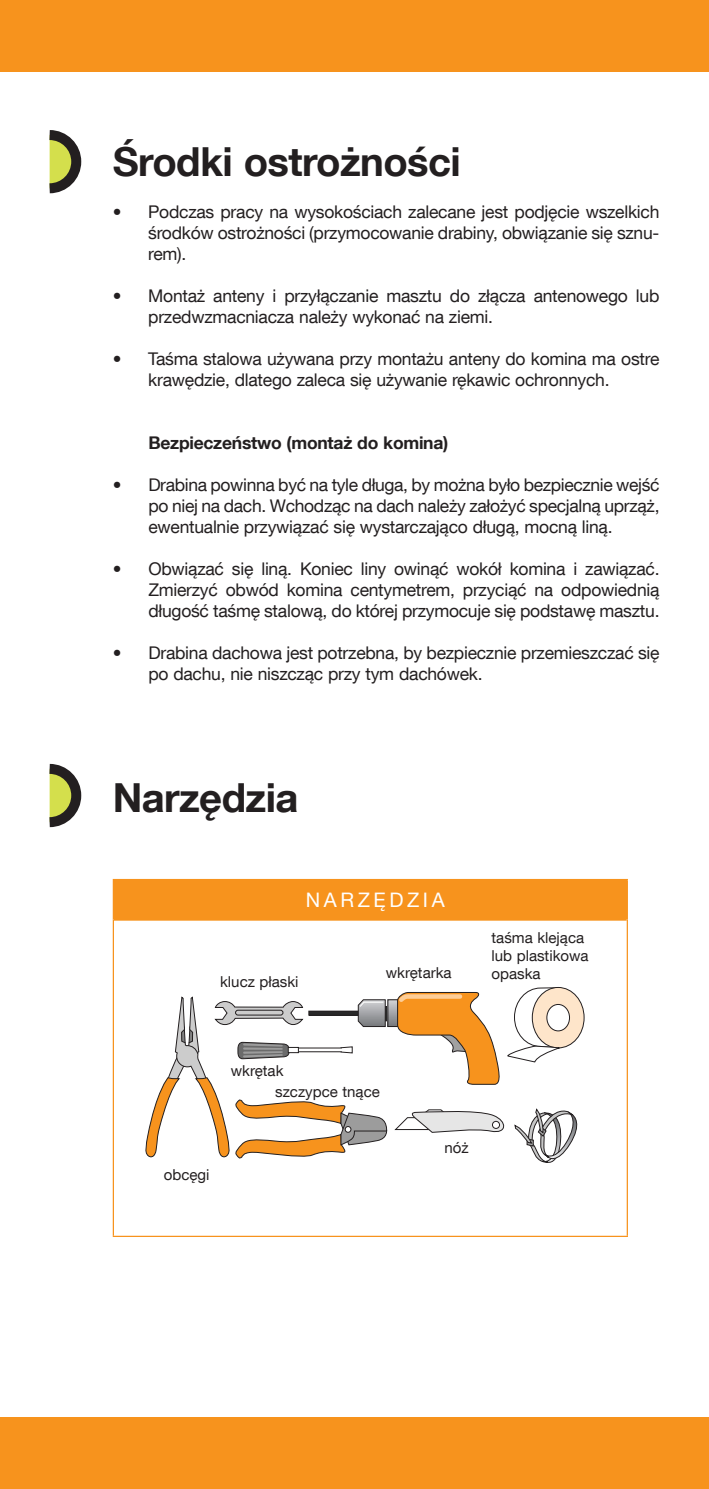
<style>
.page{position:relative;width:709px;height:1489px;background:#fff}
.page>*{position:absolute;margin:0;border:0;box-sizing:border-box;transform-origin:0 0}
.t1{font:700 40px "Helvetica Neue LT Com";letter-spacing:-.015em;color:#231f20}
.t2{font:20px "Helvetica Neue LT Com";letter-spacing:.18em;color:#fff}
.t3{font:17.5px/21px "Helvetica Neue LT Com";letter-spacing:-.015em;color:#231f20;text-align:justify}
.t4{font:700 17.5px "Helvetica Neue LT Com";letter-spacing:-.015em;color:#231f20}
.t5{font:15px/18px "Helvetica Neue LT Com";color:#231f20}
</style>
<div class="page">
<div style="left:0;top:0;width:709px;height:72px;background:#f7931d"></div>
<div style="left:0;top:1416px;width:709px;height:72px;background:#f7931d"></div>
<svg style="left:49px;top:763px;width:33px;height:65px"></svg>
<div style="left:113px;top:879px;width:514px;height:40px;background:#f7931d"></div>
<hr style="left:113px;top:878px;width:515px;height:2px;background:#f7931d">
<hr style="left:626px;top:880px;width:2px;height:39px;background:#f7931d">
<hr style="left:113px;top:919px;width:1px;height:316px;background:#f7931d">
<hr style="left:114px;top:918px;width:512px;height:2px;background:#f7931d">
<hr style="left:626px;top:919px;width:2px;height:316px;background:#f7931d">
<hr style="left:113px;top:1235px;width:515px;height:1px;background:#f7931d">
<svg style="left:145px;top:987px;width:437px;height:176px"></svg>
<svg style="left:49px;top:130px;width:33px;height:64px"></svg>
<h1 class="t1" style="left:113px;top:136px;width:349px">Środki ostrożności</h1>
<p class="t3" style="left:148px;top:201px;width:512px;text-indent:-35px">• Podczas pracy na wysokościach zalecane jest podjęcie wszelkich środków ostrożności (przymocowanie drabiny, obwiązanie się sznu&shy;rem).</p>
<p class="t3" style="left:148px;top:285px;width:512px;text-indent:-35px">• Montaż anteny i przyłączanie masztu do złącza antenowego lub przedwzmacniacza należy wykonać na ziemi.</p>
<p class="t3" style="left:148px;top:348px;width:512px;text-indent:-35px">• Taśma stalowa używana przy montażu anteny do komina ma ostre krawędzie, dlatego zaleca się używanie rękawic ochronnych.</p>
<p class="t4" style="left:148px;top:432px;width:301px">Bezpieczeństwo (montaż do komina)</p>
<p class="t3" style="left:148px;top:474px;width:512px;text-indent:-35px">• Drabina powinna być na tyle długa, by można było bezpiecznie wejść po niej na dach. Wchodząc na dach należy założyć specjalną uprząż, ewentualnie przywiązać się wystarczająco długą, mocną liną.</p>
<p class="t3" style="left:148px;top:558px;width:512px;text-indent:-35px">• Obwiązać się liną. Koniec liny owinąć wokół komina i zawiązać.<br>Zmierzyć obwód komina centymetrem, przyciąć na odpowiednią długość taśmę stalową, do której przymocuje się podstawę masztu.</p>
<p class="t3" style="left:148px;top:642px;width:512px;text-indent:-35px">• Drabina dachowa jest potrzebna, by bezpiecznie przemieszczać się po dachu, nie niszcząc przy tym dachówek.</p>
<h1 class="t1" style="left:113px;top:772px;width:187px">Narzędzia</h1>
<p class="t2" style="left:306px;top:887px;width:140px">NARZĘDZIA</p>
<p class="t5" style="left:220px;top:972px;width:80px">klucz płaski</p>
<p class="t5" style="left:386px;top:963px;width:67px">wkrętarka</p>
<p class="t5" style="left:491px;top:928px;width:99px">taśma klejąca lub plastikowa opaska</p>
<p class="t5" style="left:231px;top:1061px;width:54px">wkrętak</p>
<p class="t5" style="left:275px;top:1082px;width:106px">szczypce tnące</p>
<p class="t5" style="left:164px;top:1164px;width:47px">obcęgi</p>
<p class="t5" style="left:444px;top:1137px;width:26px">nóż</p>
</div>
